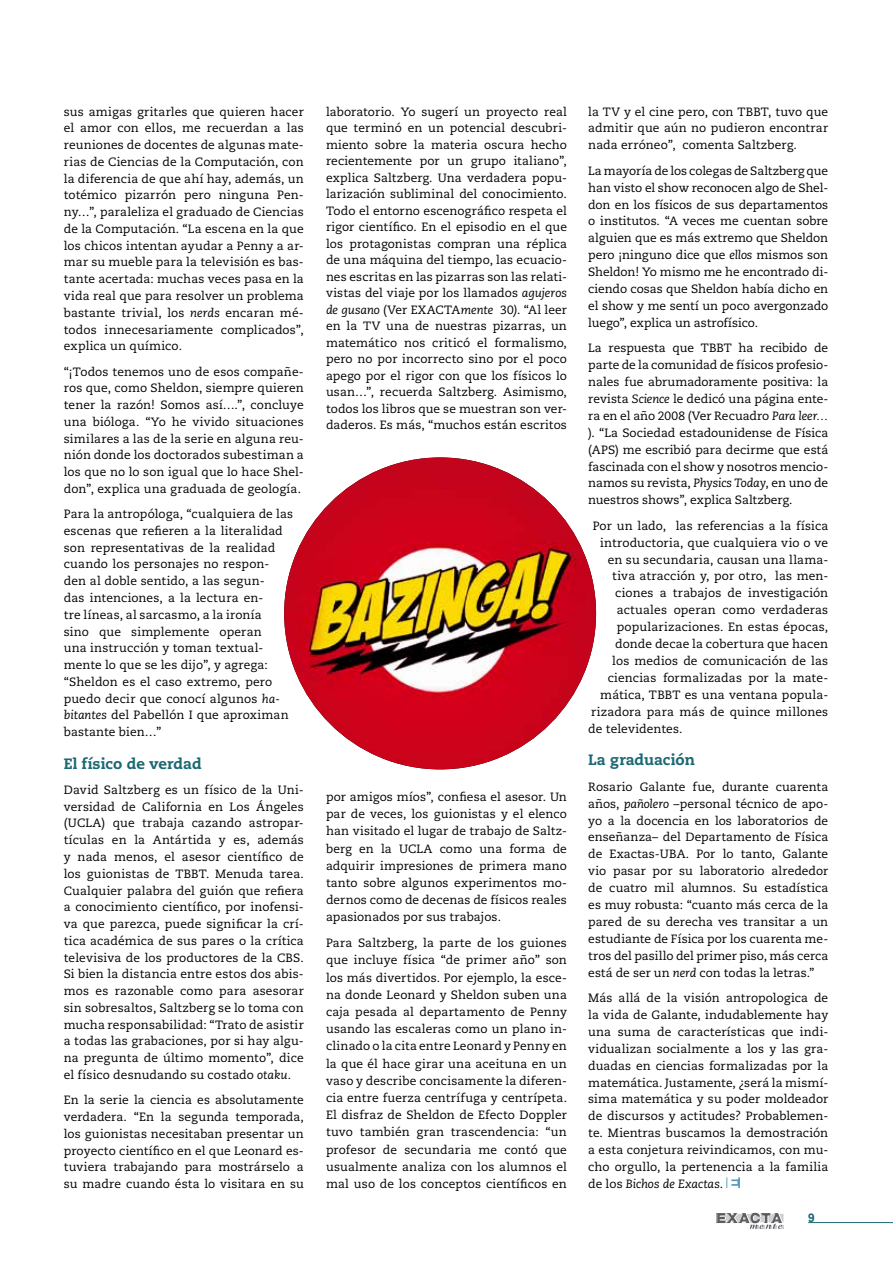
<style>
.page{position:relative;width:893px;height:1263px;background:#fff}
.page>*{position:absolute;margin:0;border:0;box-sizing:border-box;transform-origin:0 0}
.t1{font:800 15px "Caecilia LT Std";color:#1a6973}
.t2{font:12px/16.8px "Caecilia LT Std";letter-spacing:.01em;color:#000;text-align:justify}
.t3{font:700 12px "Arial";color:#1a6973}
.s1{font-style:italic}
</style>
<div class="page">
<hr style="left:808px;top:1222px;width:85px;height:1px;background:#1a6973">
<svg style="left:716px;top:1213px;width:67px;height:16px"></svg>
<img style="left:284px;top:457px;width:312px;height:312px;border-radius:156px">
<svg style="left:726px;top:1177px;width:14px;height:11px"></svg>
<p class="t2" style="left:64px;top:103px;width:242px">sus amigas gritarles que quieren hacer el amor con ellos, me recuerdan a las reuniones de docentes de algunas mate&shy;rias de Ciencias de la Computación, con la diferencia de que ahí hay, además, un totémico pizarrón pero ninguna Pen&shy;ny…”, paraleliza el graduado de Ciencias de la Computación. “La escena en la que los chicos intentan ayudar a Penny a ar&shy;mar su mueble para la televisión es bas&shy;tante acertada: muchas veces pasa en la vida real que para resolver un problema bastante trivial, los <span class="s1">nerds</span> encaran mé&shy;todos innecesariamente complicados”, explica un químico.</p>
<p class="t2" style="left:64px;top:363px;width:241px">“¡Todos tenemos uno de esos compañe&shy;ros que, como Sheldon, siempre quieren tener la razón! Somos así….”, concluye una bióloga. “Yo he vivido situaciones similares a las de la serie en alguna reu&shy;nión donde los doctorados subestiman a los que no lo son igual que lo hace Shel&shy;don”, explica una graduada de geología.</p>
<p class="t2" style="left:64px;top:506px;width:231px;text-align:left">Para la antropóloga, “cualquiera de las escenas que refieren a la literalidad son representativas de la realidad cuando los personajes no respon&shy;den al doble sentido, a las segun-<br>das intenciones, a la lectura en-<br>tre líneas, al sarcasmo, a la ironía<br>sino que simplemente operan<br>una instrucción y toman textual&shy;mente lo que se les dijo”, y agrega: “Sheldon es el caso extremo, pero puedo decir que conocí algunos <span class="s1">ha&shy;bitantes</span> del Pabellón I que aproximan bastante bien…”</p>
<p class="t1" style="left:64px;top:754px;width:139px">El físico de verdad</p>
<p class="t2" style="left:64px;top:781px;width:242px">David Saltzberg es un físico de la Uni&shy;versidad de California en Los Ángeles (UCLA) que trabaja cazando astropar&shy;tículas en la Antártida y es, además y nada menos, el asesor científico de los guionistas de TBBT. Menuda tarea.<br>Cualquier palabra del guión que refiera a conocimiento científico, por inofensi&shy;va que parezca, puede significar la crí&shy;tica académica de sus pares o la crítica televisiva de los productores de la CBS.<br>Si bien la distancia entre estos dos abis&shy;mos es razonable como para asesorar sin sobresaltos, Saltzberg se lo toma con mucha responsabilidad: “Trato de asistir a todas las grabaciones, por si hay algu&shy;na pregunta de último momento”, dice el físico desnudando su costado <span class="s1">otaku</span>.</p>
<p class="t2" style="left:64px;top:1092px;width:242px">En la serie la ciencia es absolutamente verdadera. “En la segunda temporada, los guionistas necesitaban presentar un proyecto científico en el que Leonard es&shy;tuviera trabajando para mostrárselo a su madre cuando ésta lo visitara en su</p>
<p class="t2" style="left:326px;top:103px;width:242px">laboratorio. Yo sugerí un proyecto real que terminó en un potencial descubri&shy;miento sobre la materia oscura hecho recientemente por un grupo italiano”, explica Saltzberg. Una verdadera popu&shy;larización subliminal del conocimiento.<br>Todo el entorno escenográfico respeta el rigor científico. En el episodio en el que los protagonistas compran una réplica de una máquina del tiempo, las ecuacio&shy;nes escritas en las pizarras son las relati&shy;vistas del viaje por los llamados <span class="s1">agujeros de gusano</span> (Ver EXACTA<span class="s1">mente</span> 30<span class="s1">)</span>. “Al leer en la TV una de nuestras pizarras, un matemático nos criticó el formalismo, pero no por incorrecto sino por el poco apego por el rigor con que los físicos lo usan…”, recuerda Saltzberg. Asimismo, todos los libros que se muestran son ver&shy;daderos. Es más, “muchos están escritos</p>
<p class="t2" style="left:588px;top:103px;width:242px">la TV y el cine pero, con TBBT, tuvo que admitir que aún no pudieron encontrar nada erróneo”, comenta Saltzberg.</p>
<p class="t2" style="left:588px;top:162px;width:242px">La mayoría de los colegas de Saltzberg que han visto el show reconocen algo de Shel&shy;don en los físicos de sus departamentos o institutos. “A veces me cuentan sobre alguien que es más extremo que Sheldon pero ¡ninguno dice que <span class="s1">ellos</span> mismos son Sheldon! Yo mismo me he encontrado di&shy;ciendo cosas que Sheldon había dicho en el show y me sentí un poco avergonzado luego”, explica un astrofísico.</p>
<p class="t2" style="left:588px;top:340px;width:242px">La respuesta que TBBT ha recibido de parte de la comunidad de físicos profesio&shy;nales fue abrumadoramente positiva: la revista <span class="s1">Science</span> le dedicó una página ente&shy;ra en el año 2008 (Ver Recuadro <span class="s1">Para leer… </span>). “La Sociedad estadounidense de Física (APS) me escribió para decirme que está fascinada con el show y nosotros mencio&shy;namos su revista, <span class="s1">Physics Today</span>, en uno de nuestros shows”, explica Saltzberg.</p>
<p class="t2" style="left:593px;top:517px;width:237px">Por un lado, las referencias a la física</p>
<p class="t2" style="left:600px;top:534px;width:229px">introductoria, que cualquiera vio o ve</p>
<p class="t2" style="left:608px;top:551px;width:222px">en su secundaria, causan una llama-</p>
<p class="t2" style="left:612px;top:568px;width:217px">tiva atracción y, por otro, las men-</p>
<p class="t2" style="left:615px;top:585px;width:215px">ciones a trabajos de investigación</p>
<p class="t2" style="left:617px;top:602px;width:213px">actuales operan como verdaderas</p>
<p class="t2" style="left:617px;top:619px;width:213px">popularizaciones. En estas épocas,</p>
<p class="t2" style="left:615px;top:636px;width:214px">donde decae la cobertura que hacen</p>
<p class="t2" style="left:612px;top:652px;width:217px">los medios de comunicación de las</p>
<p class="t2" style="left:608px;top:669px;width:222px">ciencias formalizadas por la mate-</p>
<p class="t2" style="left:600px;top:686px;width:229px">mática, TBBT es una ventana popula-</p>
<p class="t2" style="left:591px;top:703px;width:239px">rizadora para más de quince millones</p>
<p class="t2" style="left:588px;top:720px;width:96px">de televidentes.</p>
<p class="t1" style="left:588px;top:751px;width:108px">La graduación</p>
<p class="t2" style="left:588px;top:778px;width:242px">Rosario Galante fue, durante cuarenta años, <span class="s1">pañolero</span> –personal técnico de apo&shy;yo a la docencia en los laboratorios de enseñanza– del Departamento de Física de Exactas-UBA. Por lo tanto, Galante vio pasar por su laboratorio alrededor de cuatro mil alumnos. Su estadística es muy robusta: “cuanto más cerca de la pared de su derecha ves transitar a un estudiante de Física por los cuarenta me&shy;tros del pasillo del primer piso, más cerca está de ser un <span class="s1">nerd</span> con todas la letras.”</p>
<p class="t2" style="left:588px;top:990px;width:242px">Más allá de la visión antropologica de la vida de Galante, indudablemente hay una suma de características que indi&shy;vidualizan socialmente a los y las gra&shy;duadas en ciencias formalizadas por la matemática. Justamente, ¿será la mismí&shy;sima matemática y su poder moldeador de discursos y actitudes? Probablemen&shy;te. Mientras buscamos la demostración a esta conjetura reivindicamos, con mu&shy;cho orgullo, la pertenencia a la familia de los <span class="s1">Bichos de Exactas</span>.</p>
<p class="t2" style="left:326px;top:788px;width:242px;line-height:17.2px">por amigos míos”, confiesa el asesor. Un par de veces, los guionistas y el elenco han visitado el lugar de trabajo de Saltz&shy;berg en la UCLA como una forma de adquirir impresiones de primera mano tanto sobre algunos experimentos mo&shy;dernos como de decenas de físicos reales apasionados por sus trabajos.</p>
<p class="t2" style="left:326px;top:934px;width:242px;line-height:17.2px">Para Saltzberg, la parte de los guiones que incluye física “de primer año” son los más divertidos. Por ejemplo, la esce&shy;na donde Leonard y Sheldon suben una caja pesada al departamento de Penny usando las escaleras como un plano in&shy;clinado o la cita entre Leonard y Penny en la que él hace girar una aceituna en un vaso y describe concisamente la diferen&shy;cia entre fuerza centrífuga y centrípeta.<br>El disfraz de Sheldon de Efecto Doppler tuvo también gran trascendencia: “un profesor de secundaria me contó que usualmente analiza con los alumnos el mal uso de los conceptos científicos en</p>
<p class="t3" style="left:808px;top:1210px;width:8px">9</p>
</div>
